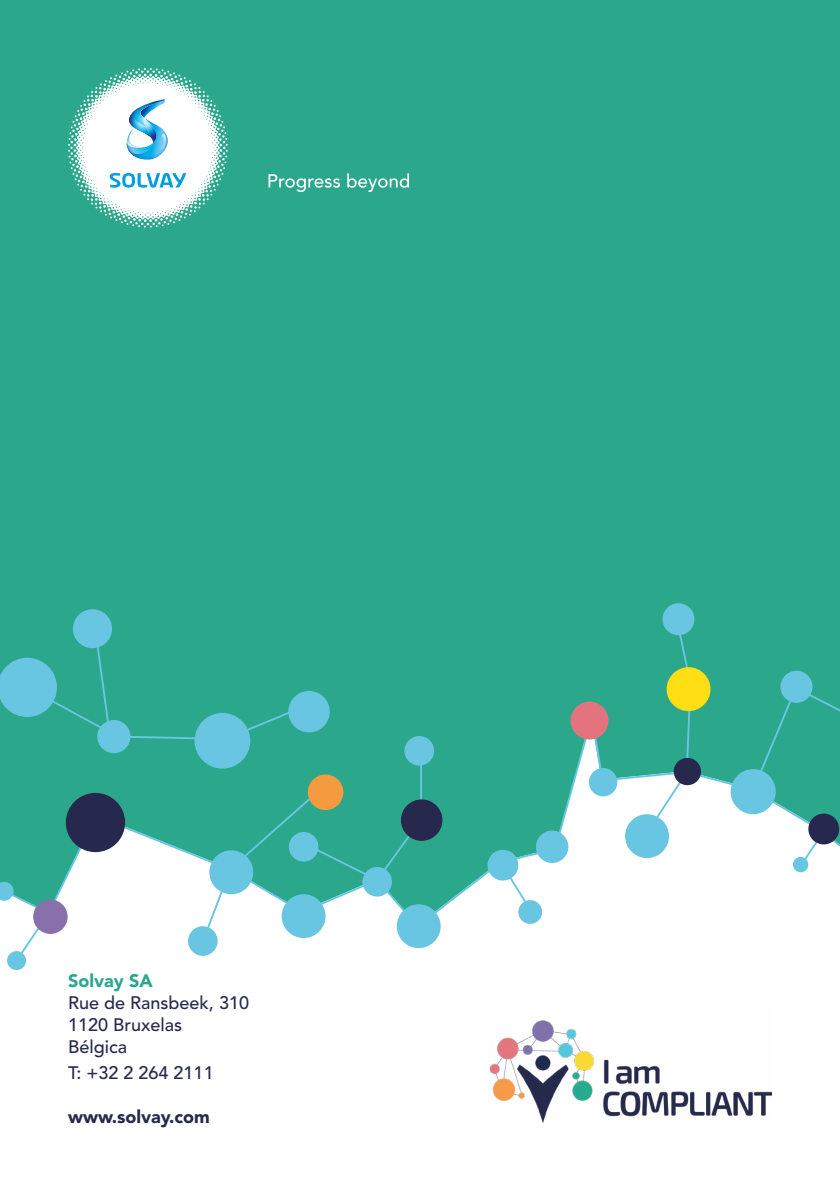
<style>
.page{position:relative;width:840px;height:1191px;background:#fff}
.page>*{position:absolute;margin:0;border:0;box-sizing:border-box;transform-origin:0 0}
.t1{font:500 18px/22px "Avenir";color:#26294d}
.t2{font:900 18px "Avenir";color:#26294d}
.t3{font:900 18px "Avenir";color:#2ba78b}
</style>
<div class="page">
<div style="left:0;top:0;width:839px;height:924px;background:#2ba78b"></div>
<svg style="left:228px;top:785px;width:302px;height:142px;fill:#2ba78b"></svg>
<svg style="left:500px;top:712px;width:339px;height:151px;fill:#2ba78b"></svg>
<svg style="left:799px;top:833px;width:23px;height:33px"></svg>
<div style="left:752px;top:686px;width:87px;height:104px;background:#2ba78b"></div>
<div style="left:303px;top:748px;width:119px;height:133px;background:#2ba78b"></div>
<svg style="left:640px;top:615px;width:51px;height:226px"></svg>
<div style="left:7px;top:951px;width:19px;height:19px;background:#68c6e2;border-radius:50%"></div>
<svg style="left:0;top:814px;width:231px;height:147px"></svg>
<div style="left:33px;top:899px;width:35px;height:35px;background:#8870aa;border-radius:50%"></div>
<div style="left:66px;top:793px;width:59px;height:59px;background:#26294d;border-radius:50%"></div>
<svg style="left:0;top:626px;width:306px;height:114px;background:#31aa93"></svg>
<div style="left:97px;top:720px;width:33px;height:33px;background:#68c6e2;border-radius:50%"></div>
<div style="left:73px;top:609px;width:39px;height:39px;background:#68c6e2;border-radius:50%"></div>
<div style="left:535px;top:830px;width:33px;height:33px;background:#68c6e2;border-radius:50%"></div>
<div style="left:570px;top:701px;width:38px;height:38px;background:#e3747e;border-radius:50%"></div>
<div style="left:588px;top:768px;width:29px;height:28px;background:#68c6e2;border-radius:50%"></div>
<div style="left:624px;top:814px;width:44px;height:44px;background:#68c6e2;border-radius:50%"></div>
<div style="left:673px;top:758px;width:27px;height:27px;background:#26294d;border-radius:50%"></div>
<div style="left:666px;top:667px;width:44px;height:44px;background:#ffde14;border-radius:50%"></div>
<div style="left:662px;top:603px;width:32px;height:32px;background:#68c6e2;border-radius:50%"></div>
<div style="left:780px;top:671px;width:32px;height:32px;background:#68c6e2;border-radius:50%"></div>
<div style="left:730px;top:769px;width:45px;height:45px;background:#68c6e2;border-radius:50%"></div>
<div style="left:807px;top:813px;width:31px;height:31px;background:#26294d;border-radius:50%"></div>
<div style="left:792px;top:857px;width:15px;height:15px;background:#68c6e2;border-radius:50%"></div>
<div style="left:288px;top:691px;width:41px;height:41px;background:#68c6e2;border-radius:50%"></div>
<div style="left:307px;top:774px;width:36px;height:36px;background:#f59b3f;border-radius:50%"></div>
<div style="left:288px;top:832px;width:30px;height:29px;background:#68c6e2;border-radius:50%"></div>
<div style="left:404px;top:736px;width:30px;height:29px;background:#68c6e2;border-radius:50%"></div>
<div style="left:518px;top:900px;width:23px;height:24px;background:#68c6e2;border-radius:50%"></div>
<div style="left:487px;top:849px;width:31px;height:31px;background:#68c6e2;border-radius:50%"></div>
<div style="left:362px;top:867px;width:30px;height:29px;background:#68c6e2;border-radius:50%"></div>
<div style="left:188px;top:926px;width:29px;height:29px;background:#68c6e2;border-radius:50%"></div>
<div style="left:281px;top:894px;width:44px;height:44px;background:#68c6e2;border-radius:50%"></div>
<div style="left:209px;top:850px;width:44px;height:44px;background:#68c6e2;border-radius:50%"></div>
<div style="left:396px;top:904px;width:44px;height:44px;background:#68c6e2;border-radius:50%"></div>
<div style="left:400px;top:799px;width:42px;height:42px;background:#26294d;border-radius:50%"></div>
<div style="left:194px;top:713px;width:56px;height:55px;background:#68c6e2;border-radius:50%"></div>
<svg style="left:68px;top:68px;width:159px;height:159px"></svg>
<svg style="left:268px;top:173px;width:141px;height:19px;background:#58b9a3"></svg>
<img style="left:489px;top:1020px;width:282px;height:103px">
<p class="t3" style="left:68px;top:967px;width:86px">Solvay SA</p>
<p class="t1" style="left:68px;top:992px;width:182px">Rue de Ransbeek, 310<br>1120 Bruxelas<br>Bélgica</p>
<p class="t1" style="left:68px;top:1062px;width:147px">T: +32 2 264 2111</p>
<p class="t2" style="left:68px;top:1103px;width:143px">www.solvay.com</p>
</div>
